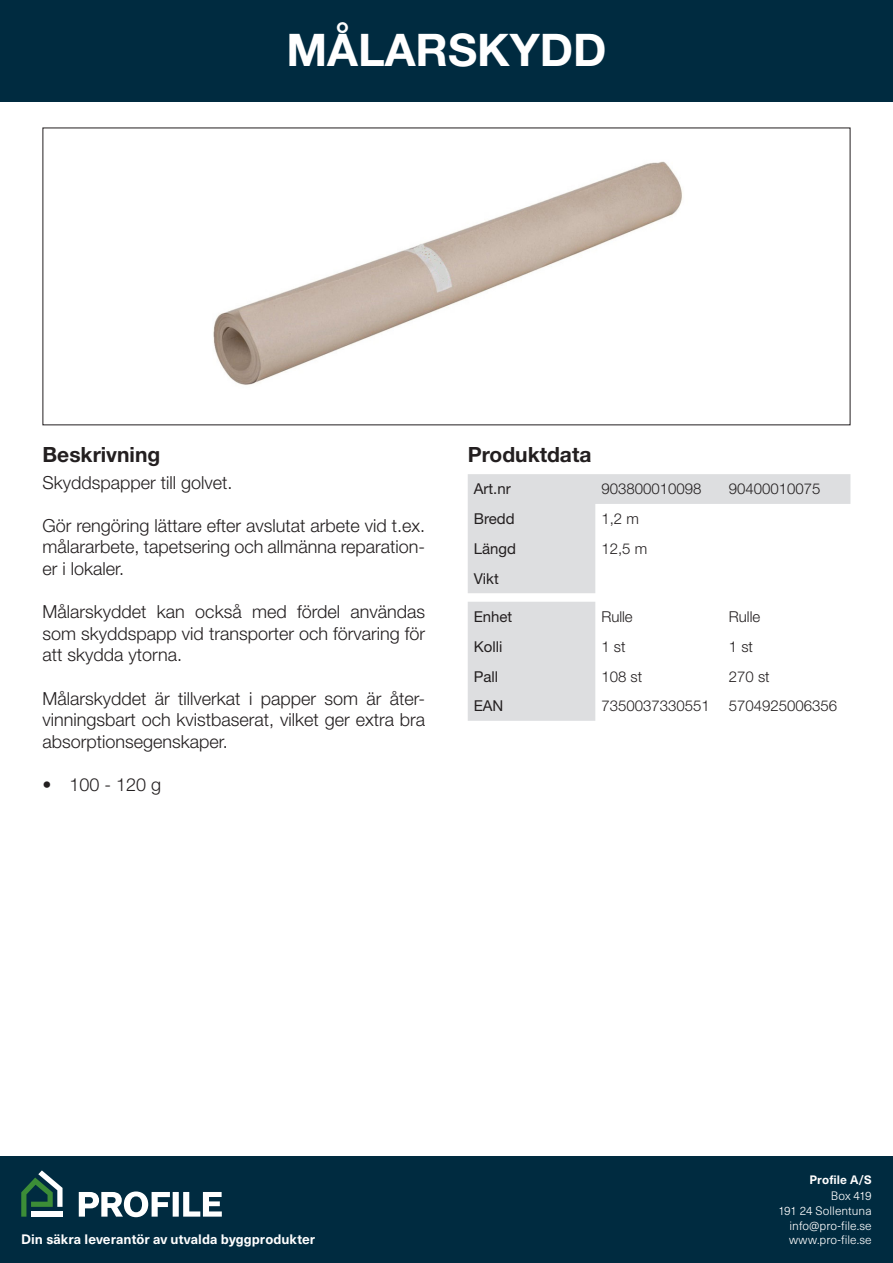
<style>
.page{position:relative;width:893px;height:1263px;background:#fff}
.page>*{position:absolute;margin:0;border:0;box-sizing:border-box;transform-origin:0 0}
.t1{font:700 45px "Helvetica Neue LT Std";color:#fff}
.t2{font:700 21px "Helvetica Neue LT Std";color:#231f20}
.t3{font:300 18px/21.6px "Helvetica Neue LT Std";color:#231f20;text-align:justify}
.t4{font:300 15px "Helvetica Neue LT Std";color:#231f20}
.t5{font:15px "Helvetica Neue LT Std";color:#231f20}
.PF_lille_overskrift{font:700 13.5px "Neue Haas Unica W1 G";letter-spacing:.005em;color:#fff}
.PF_brød_alm{font:300 12px "Neue Haas Unica W1 G";color:#fff}
.PF_lille_overskrift-2{font:300 12px "Neue Haas Unica W1 G";letter-spacing:.005em;color:#fff}
.PF_lille_overskrift-3{font:700 12px "Neue Haas Unica W1 G";letter-spacing:.005em;color:#fff}
</style>
<div class="page">
<div style="left:0;top:0;width:893px;height:101px;background:#002b40"></div>
<img style="left:213px;top:161px;width:470px;height:224px">
<svg style="left:468px;top:474px;width:382px;height:247px"></svg>
<div style="left:0;top:1157px;width:893px;height:106px;background:#002b40"></div>
<svg style="left:21px;top:1170px;width:42px;height:46px"></svg>
<svg style="left:79px;top:1191px;width:143px;height:26px"></svg>
<p class="t1" style="left:286px;top:22px;width:322px">MÅLARSKYDD</p>
<p class="t2" style="left:43px;top:441px;width:119px">Beskrivning</p>
<p class="t3" style="left:43px;top:471px;width:192px">Skyddspapper till golvet.</p>
<p class="t3" style="left:43px;top:514px;width:384px">Gör rengöring lättare efter avslutat arbete vid t.ex. målararbete, tapetsering och allmänna reparation&shy;er i lokaler.</p>
<p class="t3" style="left:43px;top:600px;width:384px">Målarskyddet kan också med fördel användas som skyddspapp vid transporter och förvaring för att skydda ytorna.</p>
<p class="t3" style="left:43px;top:687px;width:384px">Målarskyddet är tillverkat i papper som är åter&shy;vinningsbart och kvistbaserat, vilket ger extra bra absorptionsegenskaper.</p>
<p class="t3" style="left:43px;top:773px;width:120px">• 100 - 120 g</p>
<p class="t2" style="left:468px;top:441px;width:125px">Produktdata</p>
<p class="t5" style="left:474px;top:480px;width:38px">Art.nr</p>
<p class="t4" style="left:601px;top:480px;width:102px">903800010098</p>
<p class="t4" style="left:729px;top:480px;width:93px">90400010075</p>
<p class="t5" style="left:474px;top:510px;width:42px">Bredd</p>
<p class="t4" style="left:601px;top:510px;width:39px">1,2 m</p>
<p class="t5" style="left:474px;top:540px;width:44px">Längd</p>
<p class="t4" style="left:601px;top:539px;width:47px">12,5 m</p>
<p class="t5" style="left:474px;top:569px;width:27px">Vikt</p>
<p class="t5" style="left:474px;top:608px;width:40px">Enhet</p>
<p class="t4" style="left:601px;top:607px;width:33px">Rulle</p>
<p class="t4" style="left:729px;top:607px;width:33px">Rulle</p>
<p class="t5" style="left:474px;top:637px;width:30px">Kolli</p>
<p class="t4" style="left:601px;top:637px;width:26px">1 st</p>
<p class="t4" style="left:729px;top:637px;width:26px">1 st</p>
<p class="t5" style="left:474px;top:667px;width:26px">Pall</p>
<p class="t4" style="left:601px;top:667px;width:42px">108 st</p>
<p class="t4" style="left:729px;top:667px;width:42px">270 st</p>
<p class="t5" style="left:474px;top:697px;width:31px">EAN</p>
<p class="t4" style="left:601px;top:697px;width:110px">7350037330551</p>
<p class="t4" style="left:729px;top:697px;width:110px">5704925006356</p>
<p class="PF_lille_overskrift-3" style="left:810px;top:1170px;width:64px">Profile A/S</p>
<p class="PF_brød_alm" style="left:831px;top:1187px;width:42px">Box 419</p>
<p class="PF_brød_alm" style="left:778px;top:1202px;width:95px">191 24 Sollentuna</p>
<p class="PF_brød_alm" style="left:790px;top:1217px;width:84px">info@pro-file.se</p>
<p class="PF_lille_overskrift" style="left:21px;top:1228px;width:295px">Din säkra leverantör av utvalda byggprodukter</p>
<p class="PF_lille_overskrift-2" style="left:789px;top:1230px;width:84px">www.pro-file.se</p>
</div>
